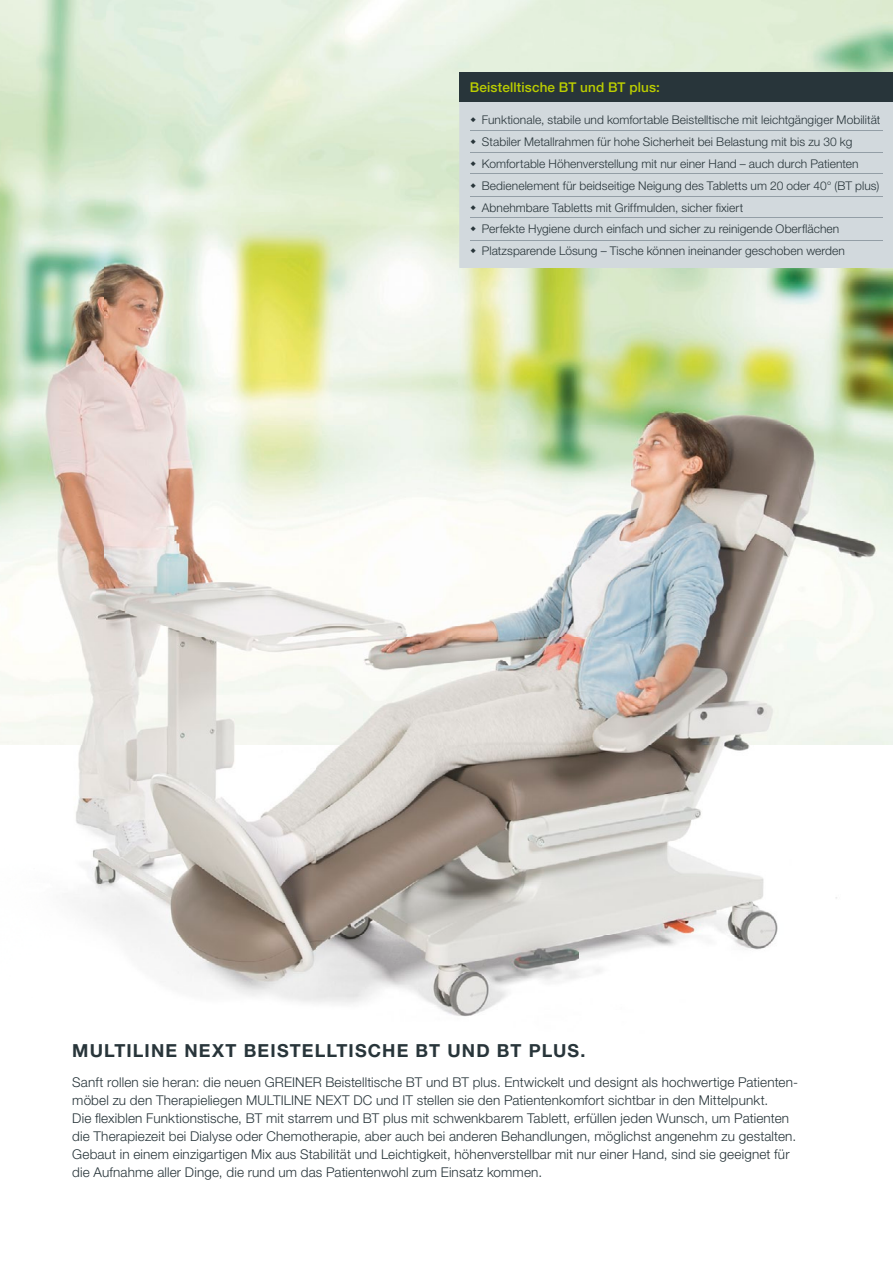
<style>
.page{position:relative;width:893px;height:1263px;background:#fff}
.page>*{position:absolute;margin:0;border:0;box-sizing:border-box;transform-origin:0 0}
.t1{font:700 18px "Helvetica Neue LT Pro";letter-spacing:.065em;color:#28353a}
.t2{font:300 13.5px/18px "Helvetica Neue LT Pro";letter-spacing:.01em;color:#28353a}
.t3{font:500 13.5px "Helvetica Neue LT Pro";letter-spacing:.01em;color:#bcce00}
.t4{font:300 12px/21.9px "Helvetica Neue LT Pro";letter-spacing:.005em;color:#28353a}
</style>
<div class="page">
<img style="left:0;top:0;width:893px;height:1017px">
<div style="left:459px;top:102px;width:434px;height:166px;background:#d2d9dd"></div>
<hr style="left:470px;top:131px;width:412px;height:1px;background:#939ea6">
<div style="left:459px;top:72px;width:434px;height:30px;background:#28353a"></div>
<hr style="left:470px;top:152px;width:412px;height:1px;background:#939ea6">
<hr style="left:470px;top:174px;width:412px;height:1px;background:#939ea6">
<hr style="left:470px;top:196px;width:412px;height:1px;background:#939ea6">
<hr style="left:470px;top:218px;width:412px;height:1px;background:#939ea6">
<hr style="left:470px;top:240px;width:412px;height:1px;background:#939ea6">
<svg style="left:471px;top:117px;width:5px;height:5px"></svg>
<svg style="left:471px;top:139px;width:5px;height:5px"></svg>
<svg style="left:471px;top:161px;width:5px;height:5px"></svg>
<svg style="left:471px;top:183px;width:5px;height:5px"></svg>
<svg style="left:471px;top:205px;width:5px;height:5px"></svg>
<svg style="left:471px;top:227px;width:5px;height:5px"></svg>
<svg style="left:471px;top:248px;width:5px;height:5px"></svg>
<p class="t3" style="left:470px;top:79px;width:191px">Beistelltische BT und BT plus:</p>
<p class="t4" style="left:482px;top:108px;width:400px">Funktionale, stabile und komfortable Beistelltische mit leichtgängiger Mobilität Stabiler Metallrahmen für hohe Sicherheit bei Belastung mit bis zu 30 kg Komfortable Höhenverstellung mit nur einer Hand – auch durch Patienten Bedienelement für beidseitige Neigung des Tabletts um 20 oder 40° (BT plus)<br>Abnehmbare Tabletts mit Griffmulden, sicher fixiert<br>Perfekte Hygiene durch einfach und sicher zu reinigende Oberflächen Platzsparende Lösung – Tische können ineinander geschoben werden</p>
<h1 class="t1" style="left:72px;top:1039px;width:515px">MULTILINE NEXT BEISTELLTISCHE BT UND BT PLUS.</h1>
<p class="t2" style="left:72px;top:1073px;width:727px">Sanft rollen sie heran: die neuen GREINER Beistelltische BT und BT plus. Entwickelt und designt als hochwertige Patienten&shy;möbel zu den Therapieliegen MULTILINE NEXT DC und IT stellen sie den Patientenkomfort sichtbar in den Mittelpunkt.<br>Die flexiblen Funktionstische, BT mit starrem und BT plus mit schwenkbarem Tablett, erfüllen jeden Wunsch, um Patienten die Therapiezeit bei Dialyse oder Chemotherapie, aber auch bei anderen Behandlungen, möglichst angenehm zu gestalten.<br>Gebaut in einem einzigartigen Mix aus Stabilität und Leichtigkeit, höhenverstellbar mit nur einer Hand, sind sie geeignet für die Aufnahme aller Dinge, die rund um das Patientenwohl zum Einsatz kommen.</p>
</div>
